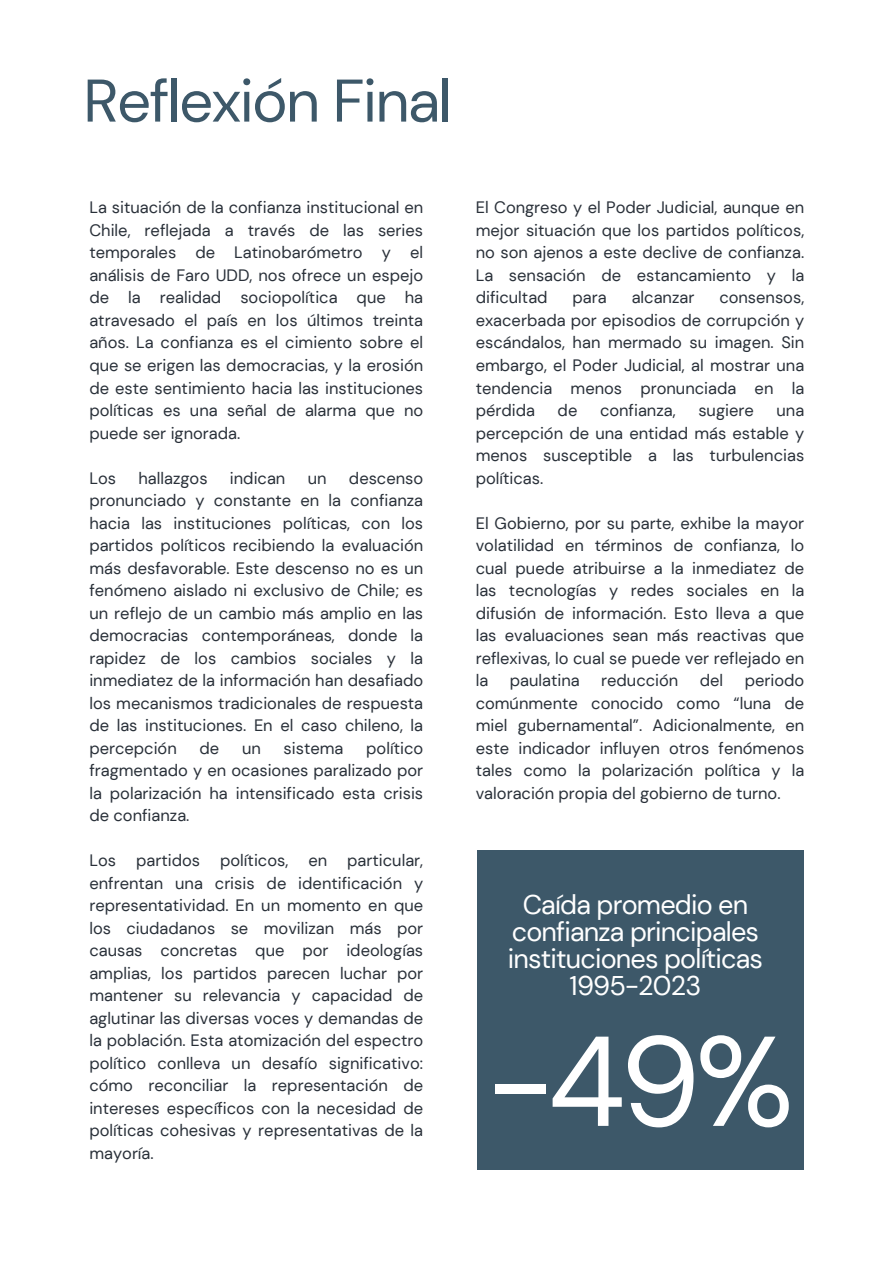
<style>
.page{position:relative;width:894px;height:1264px;background:#fff}
.page>*{position:absolute;margin:0;border:0;box-sizing:border-box;transform-origin:0 0}
.t1{font:127.5px "DM Sans";color:#fff}
.t2{font:60px "DM Sans";letter-spacing:-.03em;color:#3d5869}
.t3{font:27px/27px "DM Sans";letter-spacing:-.03em;color:#fff;text-align:center}
.t4{font:16.5px/22.5px "DM Sans";color:#293039;text-align:justify}
</style>
<div class="page">
<div style="left:477px;top:850px;width:326px;height:319px;background:#3d5869"></div>
<h2 class="t2" style="left:83px;top:62px;width:370px">Reflexión Final</h2>
<p class="t4" style="left:89px;top:196px;width:335px">La situación de la confianza institucional en Chile, reflejada a través de las series temporales de Latinobarómetro y el análisis de Faro UDD, nos ofrece un espejo de la realidad sociopolítica que ha atravesado el país en los últimos treinta años. La confianza es el cimiento sobre el que se erigen las democracias, y la erosión de este sentimiento hacia las instituciones políticas es una señal de alarma que no puede ser ignorada.</p>
<p class="t4" style="left:89px;top:466px;width:28px">Los</p>
<p class="t4" style="left:138px;top:466px;width:71px">hallazgos</p>
<p class="t4" style="left:230px;top:466px;width:57px">indican</p>
<p class="t4" style="left:307px;top:466px;width:20px">un</p>
<p class="t4" style="left:89px;top:466px;width:335px;text-indent:259px">descenso pronunciado y constante en la confianza hacia las instituciones políticas, con los partidos políticos recibiendo la evaluación más desfavorable. Este descenso no es un fenómeno aislado ni exclusivo de Chile; es un reflejo de un cambio más amplio en las democracias contemporáneas, donde la rapidez de los cambios sociales y la inmediatez de la información han desafiado los mecanismos tradicionales de respuesta de las instituciones. En el caso chileno, la percepción</p>
<p class="t4" style="left:89px;top:736px;width:335px;text-indent:277px">político fragmentado y en ocasiones paralizado por la polarización ha intensificado esta crisis de confianza.</p>
<p class="t4" style="left:89px;top:849px;width:335px">Los partidos políticos, en particular, enfrentan una crisis de identificación y representatividad. En un momento en que los ciudadanos se movilizan más por causas concretas que por ideologías amplias, los partidos parecen luchar por mantener su relevancia y capacidad de aglutinar las diversas voces y demandas de la población. Esta atomización del espectro político conlleva un desafío significativo: cómo reconciliar la representación de intereses específicos con la necesidad de políticas cohesivas y representativas de la mayoría.</p>
<p class="t4" style="left:199px;top:736px;width:21px">de</p>
<p class="t4" style="left:242px;top:736px;width:20px">un</p>
<p class="t4" style="left:283px;top:736px;width:61px">sistema</p>
<p class="t4" style="left:475px;top:196px;width:330px">El Congreso y el Poder Judicial, aunque en mejor situación que los partidos políticos, no son ajenos a este declive de confianza.<br>La sensación de estancamiento y la dificultad</p>
<p class="t4" style="left:572px;top:286px;width:36px">para</p>
<p class="t4" style="left:631px;top:286px;width:64px">alcanzar</p>
<p class="t4" style="left:475px;top:286px;width:330px;text-indent:243px">consensos, exacerbada por episodios de corrupción y escándalos, han mermado su imagen. Sin embargo, el Poder Judicial, al mostrar una tendencia menos pronunciada en la pérdida</p>
<p class="t4" style="left:557px;top:399px;width:21px">de</p>
<p class="t4" style="left:600px;top:399px;width:77px">confianza,</p>
<p class="t4" style="left:698px;top:399px;width:57px">sugiere</p>
<p class="t4" style="left:475px;top:399px;width:330px;text-indent:300px">una percepción de una entidad más estable y menos susceptible a las turbulencias políticas.</p>
<p class="t4" style="left:475px;top:511px;width:330px">El Gobierno, por su parte, exhibe la mayor volatilidad en términos de confianza, lo cual puede atribuirse a la inmediatez de las tecnologías y redes sociales en la difusión de información. Esto lleva a que las evaluaciones sean más reactivas que reflexivas, lo cual se puede ver reflejado en la</p>
<p class="t4" style="left:509px;top:669px;width:71px">paulatina</p>
<p class="t4" style="left:601px;top:669px;width:79px">reducción</p>
<p class="t4" style="left:699px;top:669px;width:25px">del</p>
<p class="t4" style="left:475px;top:669px;width:330px;text-indent:269px">periodo comúnmente conocido como “luna de miel gubernamental”. Adicionalmente, en este indicador influyen otros fenómenos tales como la polarización política y la valoración propia del gobierno de turno.</p>
<h3 class="t3" style="left:507px;top:891px;width:256px">Caída promedio en confianza principales instituciones políticas<br>1995-2023</h3>
<h1 class="t1" style="left:487px;top:999px;width:307px">-49%</h1>
</div>
